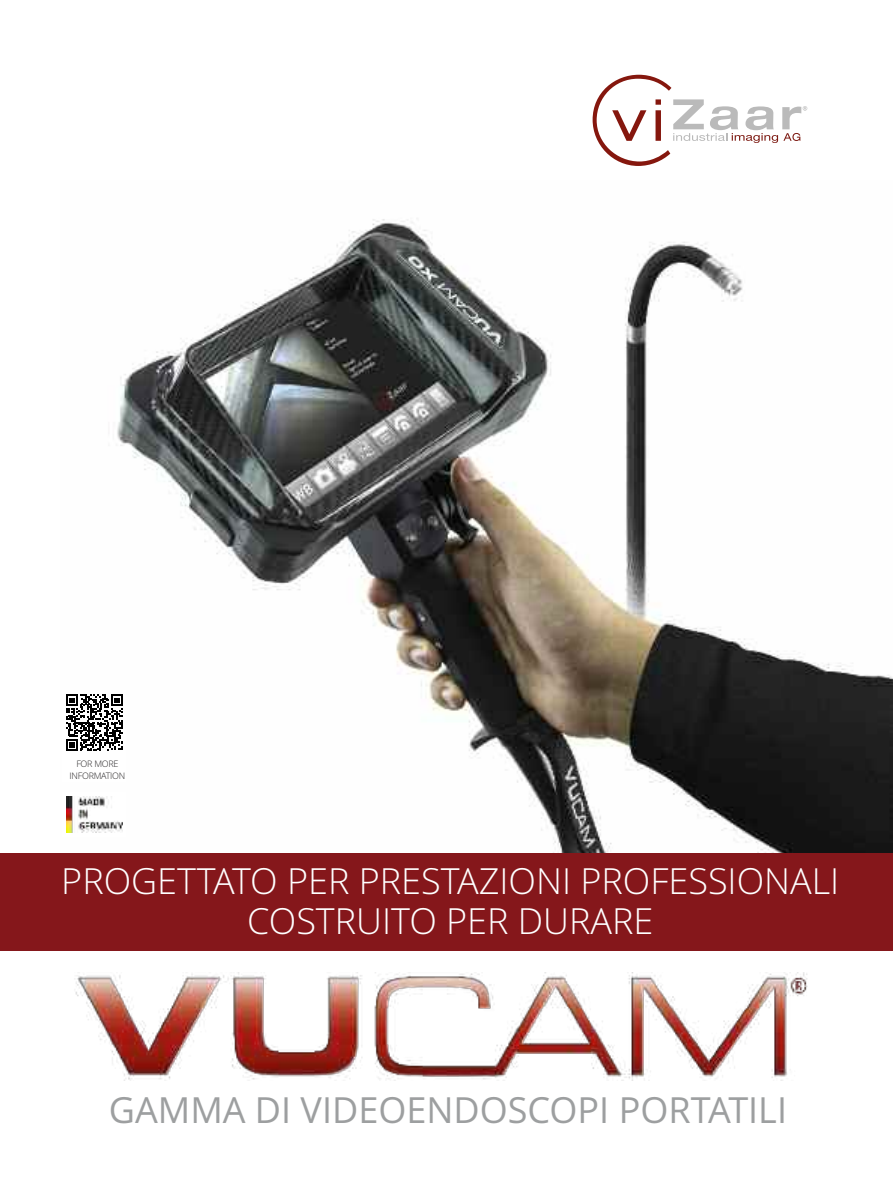
<style>
.page{position:relative;width:893px;height:1191px;background:#fff}
.page>*{position:absolute;margin:0;border:0;box-sizing:border-box;transform-origin:0 0}
.t1{font:300 36px/40.5px "Open Sans";color:#fff;text-align:center}
.t2{font:36px "Open Sans";color:#9d9fa0}
.t3{font:300 9px/12px "Open Sans";letter-spacing:-.03em;color:#272526;text-align:center}
</style>
<div class="page">
<img style="left:117px;top:219px;width:776px;height:633px">
<div style="left:0;top:852px;width:893px;height:98px;background:#85171b"></div>
<div style="left:63px;top:792px;width:63px;height:45px;background:#fff"></div>
<img style="left:66px;top:796px;width:56px;height:36px">
<div style="left:63px;top:690px;width:63px;height:92px;background:#fff"></div>
<svg style="left:66px;top:694px;width:57px;height:57px"></svg>
<svg style="left:593px;top:75px;width:214px;height:91px"></svg>
<img style="left:74px;top:972px;width:734px;height:108px">
<p class="t3" style="left:70px;top:757px;width:57px">FOR MORE<br>INFORMATION</p>
<p class="t1" style="left:61px;top:861px;width:779px">PROGETTATO PER PRESTAZIONI PROFESSIONALI<br>COSTRUITO PER DURARE</p>
<p class="t2" style="left:109px;top:1089px;width:680px">GAMMA DI VIDEOENDOSCOPI PORTATILI</p>
</div>
